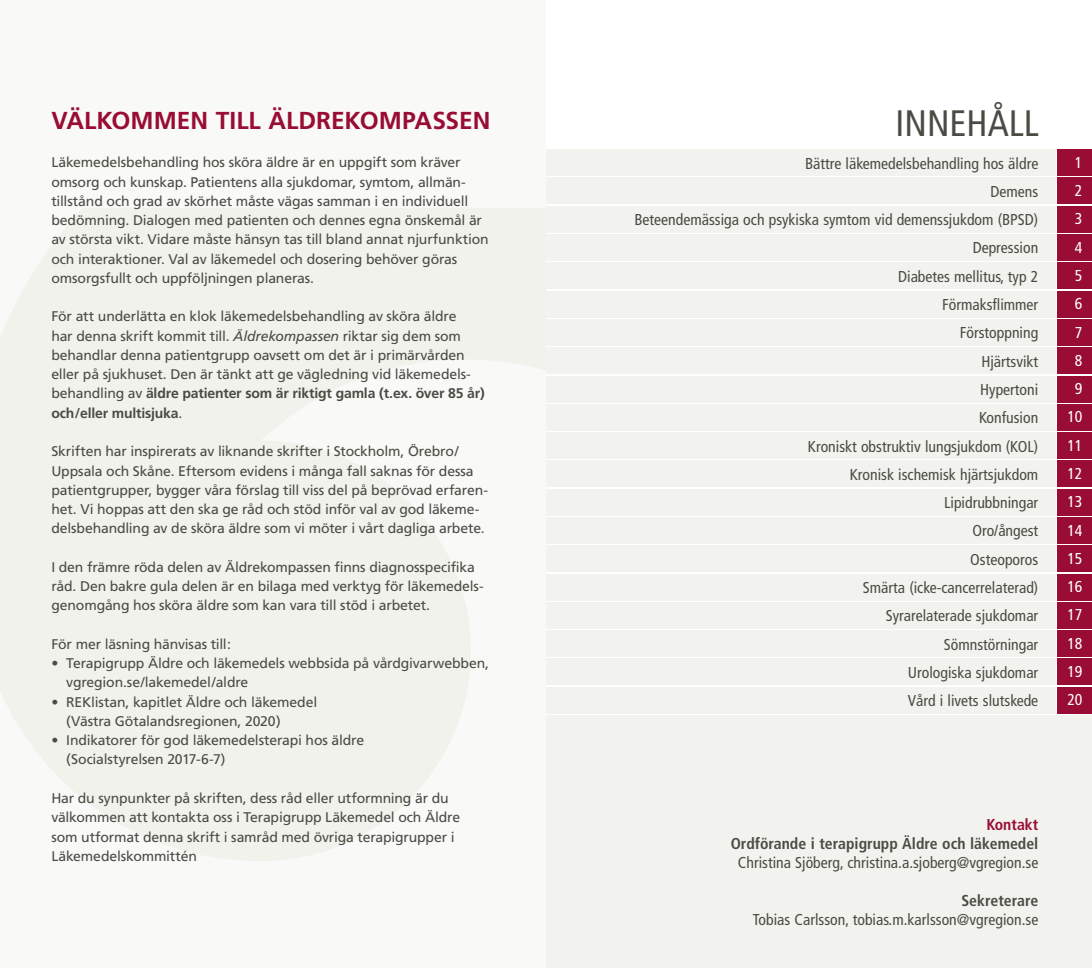
<style>
.page{position:relative;width:1092px;height:968px;background:#fff}
.page>*{position:absolute;margin:0;border:0;box-sizing:border-box;transform-origin:0 0}
.t1{font:condensed 36.75px "Frutiger";color:#4c4b43}
.t2{font:700 24.5px "Frutiger";color:#990c33}
.t3{font:condensed 15.75px "Frutiger";color:#4c4b43}
.t4{font:700 condensed 15.75px "Frutiger";color:#4c4b43}
.t5{font:condensed 15.75px "Frutiger";color:#fff}
.t6{font:700 condensed 15.75px "Frutiger";color:#990c33}
.t7{font:14px/19.2px "Frutiger";letter-spacing:-.015em;color:#4c4b43}
.s1{font-style:italic}
.s2{font-weight:700}
</style>
<div class="page">
<div style="left:1057px;top:149px;width:34px;height:27px;background:#990c33"></div>
<div style="left:1057px;top:178px;width:34px;height:26px;background:#990c33"></div>
<div style="left:1057px;top:206px;width:34px;height:26px;background:#990c33"></div>
<div style="left:1057px;top:234px;width:34px;height:27px;background:#990c33"></div>
<div style="left:1057px;top:262px;width:34px;height:27px;background:#990c33"></div>
<div style="left:1057px;top:291px;width:34px;height:26px;background:#990c33"></div>
<div style="left:1057px;top:319px;width:34px;height:26px;background:#990c33"></div>
<div style="left:1057px;top:347px;width:34px;height:27px;background:#990c33"></div>
<div style="left:1057px;top:376px;width:34px;height:26px;background:#990c33"></div>
<div style="left:1057px;top:404px;width:34px;height:26px;background:#990c33"></div>
<div style="left:1057px;top:432px;width:34px;height:26px;background:#990c33"></div>
<div style="left:1057px;top:517px;width:34px;height:26px;background:#990c33"></div>
<div style="left:1057px;top:545px;width:34px;height:27px;background:#990c33"></div>
<div style="left:1057px;top:574px;width:34px;height:26px;background:#990c33"></div>
<div style="left:1057px;top:602px;width:34px;height:26px;background:#990c33"></div>
<div style="left:1057px;top:630px;width:34px;height:26px;background:#990c33"></div>
<div style="left:1057px;top:658px;width:34px;height:27px;background:#990c33"></div>
<div style="left:1057px;top:687px;width:34px;height:26px;background:#990c33"></div>
<div style="left:546px;top:149px;width:509px;height:27px;background:#f2f2ef"></div>
<div style="left:546px;top:178px;width:509px;height:26px;background:#f2f2ef"></div>
<div style="left:546px;top:206px;width:509px;height:26px;background:#f2f2ef"></div>
<div style="left:546px;top:234px;width:509px;height:27px;background:#f2f2ef"></div>
<div style="left:546px;top:262px;width:509px;height:27px;background:#f2f2ef"></div>
<div style="left:546px;top:291px;width:509px;height:26px;background:#f2f2ef"></div>
<div style="left:546px;top:319px;width:509px;height:26px;background:#f2f2ef"></div>
<div style="left:546px;top:347px;width:509px;height:27px;background:#f2f2ef"></div>
<div style="left:546px;top:376px;width:509px;height:26px;background:#f2f2ef"></div>
<div style="left:546px;top:404px;width:509px;height:26px;background:#f2f2ef"></div>
<div style="left:546px;top:489px;width:509px;height:26px;background:#f2f2ef"></div>
<div style="left:546px;top:517px;width:509px;height:26px;background:#f2f2ef"></div>
<div style="left:546px;top:545px;width:509px;height:27px;background:#f2f2ef"></div>
<div style="left:546px;top:574px;width:509px;height:26px;background:#f2f2ef"></div>
<div style="left:546px;top:602px;width:509px;height:26px;background:#f2f2ef"></div>
<div style="left:546px;top:630px;width:509px;height:26px;background:#f2f2ef"></div>
<div style="left:546px;top:658px;width:509px;height:27px;background:#f2f2ef"></div>
<div style="left:546px;top:687px;width:509px;height:26px;background:#f2f2ef"></div>
<div style="left:546px;top:715px;width:545px;height:252px;background:#f2f2ef"></div>
<div style="left:1057px;top:460px;width:34px;height:27px;background:#990c33"></div>
<div style="left:1057px;top:489px;width:34px;height:26px;background:#990c33"></div>
<div style="left:546px;top:432px;width:509px;height:26px;background:#f2f2ef"></div>
<div style="left:546px;top:460px;width:509px;height:27px;background:#f2f2ef"></div>
<div style="left:0;top:0;width:546px;height:967px;background:#f2f2ed"></div>
<p class="t2" style="left:51px;top:106px;width:440px">VÄLKOMMEN TILL ÄLDREKOMPASSEN</p>
<p class="t7" style="left:51px;top:153px;width:439px">Läkemedelsbehandling hos sköra äldre är en uppgift som kräver omsorg och kunskap. Patientens alla sjukdomar, symtom, allmän&shy;tillstånd och grad av skörhet måste vägas samman i en individuell bedömning. Dialogen med patienten och dennes egna önskemål är av största vikt. Vidare måste hänsyn tas till bland annat njurfunktion och interaktioner. Val av läkemedel och dosering behöver göras omsorgsfullt och uppföljningen planeras.</p>
<p class="t7" style="left:51px;top:307px;width:435px">För att underlätta en klok läkemedelsbehandling av sköra äldre<br>har denna skrift kommit till. <span class="s1">Äldrekompassen</span> riktar sig dem som behandlar denna patientgrupp oavsett om det är i primärvården eller på sjukhuset. Den är tänkt att ge vägledning vid läkemedels&shy;behandling av <span class="s2">äldre patienter som är riktigt gamla (t.ex. över 85 år) och/eller multisjuka</span>.</p>
<p class="t7" style="left:51px;top:442px;width:438px">Skriften har inspirerats av liknande skrifter i Stockholm, Örebro/ Uppsala och Skåne. Eftersom evidens i många fall saknas för dessa patientgrupper, bygger våra förslag till viss del på beprövad erfaren&shy;het. Vi hoppas att den ska ge råd och stöd inför val av god läkeme&shy;delsbehandling av de sköra äldre som vi möter i vårt dagliga arbete.</p>
<p class="t7" style="left:51px;top:557px;width:434px">I den främre röda delen av Äldrekompassen finns diagnosspecifika råd. Den bakre gula delen är en bilaga med verktyg för läkemedels&shy;genomgång hos sköra äldre som kan vara till stöd i arbetet.</p>
<p class="t7" style="left:51px;top:634px;width:181px">För mer läsning hänvisas till:</p>
<p class="t7" style="left:66px;top:653px;width:424px;text-indent:-15px">• Terapigrupp Äldre och läkemedels webbsida på vårdgivarwebben, vgregion.se/lakemedel/aldre</p>
<p class="t7" style="left:66px;top:692px;width:252px;text-indent:-15px">• REKlistan, kapitlet Äldre och läkemedel (Västra Götalandsregionen, 2020)</p>
<p class="t7" style="left:66px;top:730px;width:299px;text-indent:-15px">• Indikatorer för god läkemedelsterapi hos äldre (Socialstyrelsen 2017-6-7)</p>
<p class="t7" style="left:51px;top:788px;width:410px">Har du synpunkter på skriften, dess råd eller utformning är du välkommen att kontakta oss i Terapigrupp Läkemedel och Äldre som utformat denna skrift i samråd med övriga terapigrupper i Läkemedelskommittén</p>
<p class="t1" style="left:895px;top:102px;width:144px">INNEHÅLL</p>
<p class="t3" style="left:805px;top:154px;width:235px">Bättre läkemedelsbehandling hos äldre</p>
<p class="t3" style="left:990px;top:182px;width:49px">Demens</p>
<p class="t3" style="left:634px;top:210px;width:405px">Beteendemässiga och psykiska symtom vid demenssjukdom (BPSD)</p>
<p class="t3" style="left:972px;top:239px;width:67px">Depression</p>
<p class="t3" style="left:898px;top:267px;width:142px">Diabetes mellitus, typ 2</p>
<p class="t3" style="left:941px;top:295px;width:98px">Förmaksflimmer</p>
<p class="t3" style="left:959px;top:323px;width:80px">Förstoppning</p>
<p class="t3" style="left:981px;top:352px;width:58px">Hjärtsvikt</p>
<p class="t3" style="left:980px;top:380px;width:60px">Hypertoni</p>
<p class="t3" style="left:978px;top:408px;width:61px">Konfusion</p>
<p class="t3" style="left:807px;top:437px;width:232px">Kroniskt obstruktiv lungsjukdom (KOL)</p>
<p class="t3" style="left:849px;top:465px;width:190px">Kronisk ischemisk hjärtsjukdom</p>
<p class="t3" style="left:944px;top:493px;width:96px">Lipidrubbningar</p>
<p class="t3" style="left:972px;top:521px;width:67px">Oro/ångest</p>
<p class="t3" style="left:970px;top:550px;width:69px">Osteoporos</p>
<p class="t3" style="left:862px;top:578px;width:177px">Smärta (icke-cancerrelaterad)</p>
<p class="t3" style="left:885px;top:606px;width:154px">Syrarelaterade sjukdomar</p>
<p class="t3" style="left:943px;top:634px;width:96px">Sömnstörningar</p>
<p class="t3" style="left:907px;top:663px;width:132px">Urologiska sjukdomar</p>
<p class="t3" style="left:907px;top:691px;width:132px">Vård i livets slutskede</p>
<p class="t5" style="left:1074px;top:153px;width:9px">1</p>
<p class="t5" style="left:1074px;top:181px;width:9px">2</p>
<p class="t5" style="left:1074px;top:210px;width:9px">3</p>
<p class="t5" style="left:1074px;top:238px;width:9px">4</p>
<p class="t5" style="left:1074px;top:266px;width:9px">5</p>
<p class="t5" style="left:1074px;top:294px;width:9px">6</p>
<p class="t5" style="left:1074px;top:323px;width:9px">7</p>
<p class="t5" style="left:1074px;top:351px;width:9px">8</p>
<p class="t5" style="left:1074px;top:379px;width:9px">9</p>
<p class="t5" style="left:1067px;top:407px;width:17px">10</p>
<p class="t5" style="left:1067px;top:436px;width:17px">11</p>
<p class="t5" style="left:1067px;top:464px;width:17px">12</p>
<p class="t5" style="left:1067px;top:492px;width:17px">13</p>
<p class="t5" style="left:1067px;top:521px;width:17px">14</p>
<p class="t5" style="left:1067px;top:549px;width:17px">15</p>
<p class="t5" style="left:1067px;top:577px;width:17px">16</p>
<p class="t5" style="left:1067px;top:605px;width:17px">17</p>
<p class="t5" style="left:1067px;top:634px;width:17px">18</p>
<p class="t5" style="left:1067px;top:662px;width:17px">19</p>
<p class="t5" style="left:1067px;top:690px;width:17px">20</p>
<p class="t6" style="left:986px;top:815px;width:53px">Kontakt</p>
<p class="t4" style="left:730px;top:834px;width:309px">Ordförande i terapigrupp Äldre och läkemedel</p>
<p class="t3" style="left:738px;top:853px;width:302px">Christina Sjöberg, christina.a.sjoberg@vgregion.se</p>
<p class="t4" style="left:961px;top:891px;width:78px">Sekreterare</p>
<p class="t3" style="left:752px;top:910px;width:287px">Tobias Carlsson, tobias.m.karlsson@vgregion.se</p>
</div>
